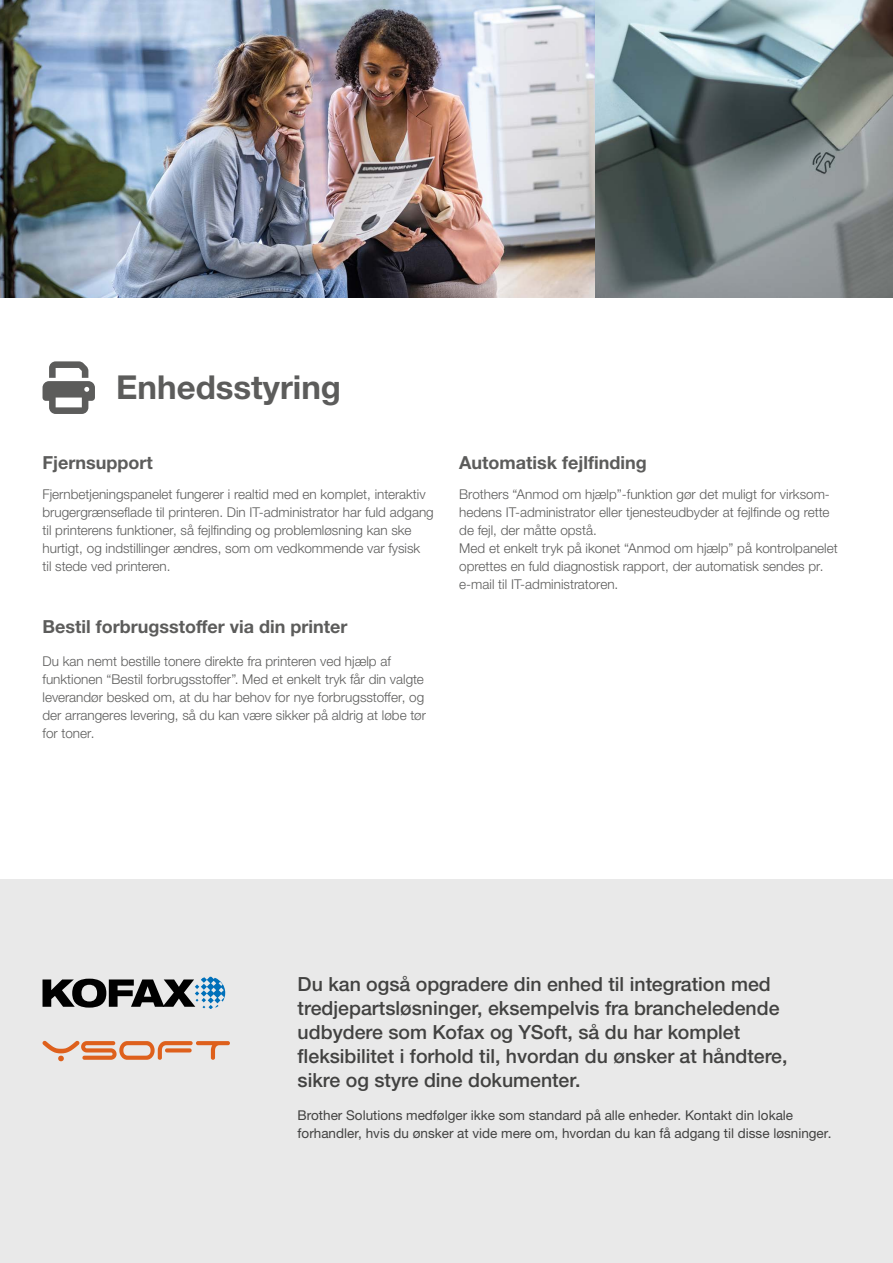
<style>
.page{position:relative;width:893px;height:1263px;background:#fff}
.page>*{position:absolute;margin:0;border:0;box-sizing:border-box;transform-origin:0 0}
.t1{font:700 33px "Helvetica Neue LTW1 G";color:#5c5c5b}
.t2{font:500 19.5px/24px "Helvetica Neue LTW1 G";color:#424241}
.t3{font:700 18px "Helvetica Neue LTW1 G";color:#5c5c5b}
.t4{font:300 13.5px/18px "Helvetica Neue LTW1 G";color:#5c5c5b}
.t5{font:13.5px/18px "Helvetica Neue LTW1 G";color:#424241}
</style>
<div class="page">
<div style="left:0;top:880px;width:893px;height:383px;background:#e9e9e9"></div>
<img style="left:0;top:0;width:893px;height:298px">
<svg style="left:43px;top:361px;width:52px;height:53px"></svg>
<svg style="left:43px;top:1041px;width:187px;height:20px"></svg>
<svg style="left:43px;top:977px;width:182px;height:32px"></svg>
<h1 class="t1" style="left:116px;top:367px;width:226px">Enhedsstyring</h1>
<h3 class="t3" style="left:43px;top:451px;width:112px">Fjernsupport</h3>
<p class="t4" style="left:43px;top:486px;width:393px">Fjernbetjeningspanelet fungerer i realtid med en komplet, interaktiv brugergrænseflade til printeren. Din IT-administrator har fuld adgang til printerens funktioner, så fejlfinding og problemløsning kan ske hurtigt, og indstillinger ændres, som om vedkommende var fysisk<br>til stede ved printeren.</p>
<h3 class="t3" style="left:43px;top:616px;width:306px">Bestil forbrugsstoffer via din printer</h3>
<p class="t4" style="left:43px;top:652px;width:385px">Du kan nemt bestille tonere direkte fra printeren ved hjælp af funktionen “Bestil forbrugsstoffer”. Med et enkelt tryk får din valgte leverandør besked om, at du har behov for nye forbrugsstoffer, og der arrangeres levering, så du kan være sikker på aldrig at løbe tør for toner.</p>
<h3 class="t3" style="left:459px;top:451px;width:189px">Automatisk fejlfinding</h3>
<p class="t4" style="left:459px;top:486px;width:380px">Brothers “Anmod om hjælp”-funktion gør det muligt for virksom&shy;hedens IT-administrator eller tjenesteudbyder at fejlfinde og rette de fejl, der måtte opstå.<br>Med et enkelt tryk på ikonet “Anmod om hjælp” på kontrolpanelet oprettes en fuld diagnostisk rapport, der automatisk sendes pr. e-mail til IT-administratoren.</p>
<p class="t2" style="left:298px;top:972px;width:491px">Du kan også opgradere din enhed til integration med tredjepartsløsninger, eksempelvis fra brancheledende udbydere som Kofax og YSoft, så du har komplet fleksibilitet i forhold til, hvordan du ønsker at håndtere, sikre og styre dine dokumenter.</p>
<p class="t5" style="left:298px;top:1106px;width:535px">Brother Solutions medfølger ikke som standard på alle enheder. Kontakt din lokale forhandler, hvis du ønsker at vide mere om, hvordan du kan få adgang til disse løsninger.</p>
</div>
